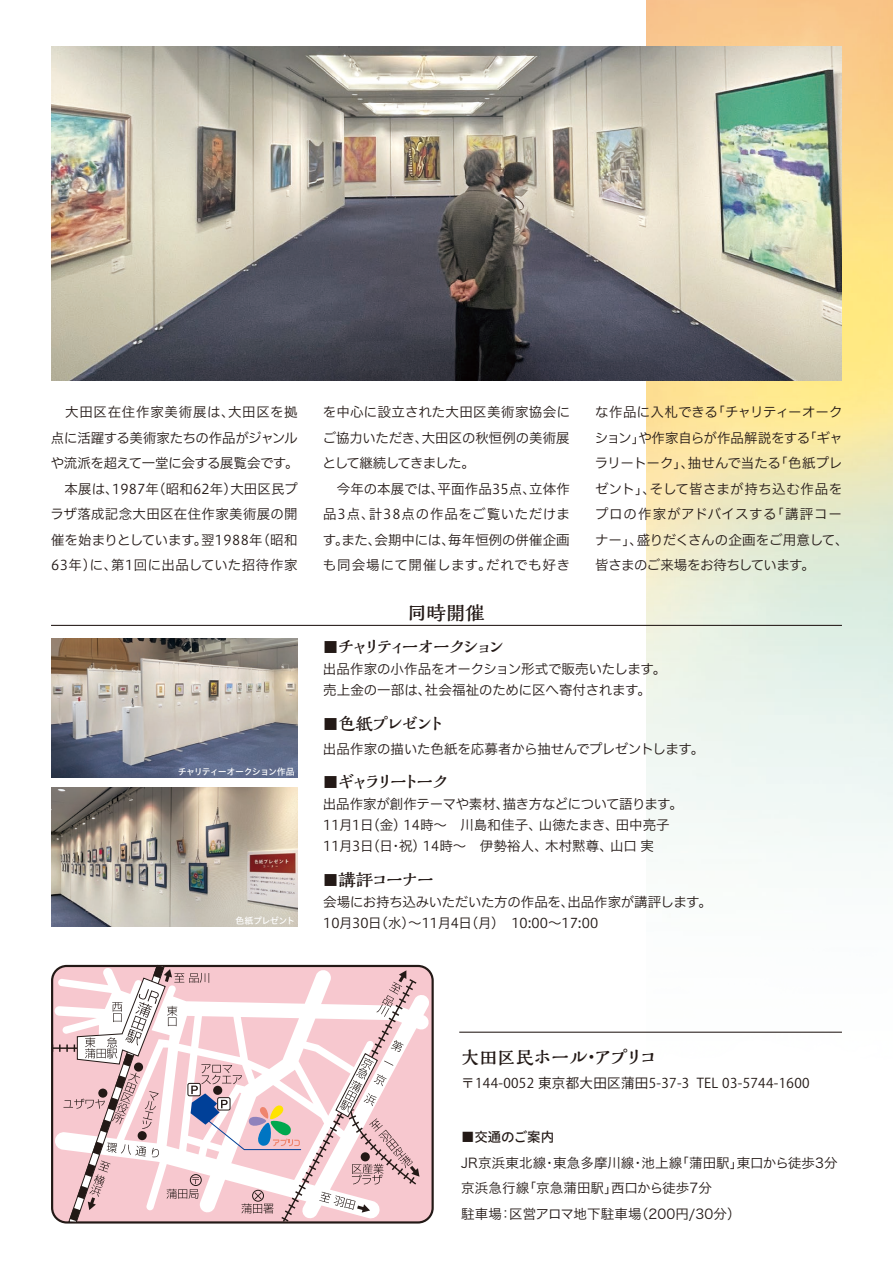
<style>
.page{position:relative;width:893px;height:1263px;background:#fff}
.page>*{position:absolute;margin:0;border:0;box-sizing:border-box;transform-origin:0 0}
.t1{font:700 19.5px "Kaimin So Std";letter-spacing:-.09em;color:#231916}
.t2{font:700 18px "Kaimin So Std";letter-spacing:-.25em;color:#231916}
.t3{font:700 18px "Kaimin So Std";letter-spacing:-.27em;color:#231916}
.t4{font:13.5px/25.5px "Hiragino UD Sans F Std W3";letter-spacing:-.005em;color:#231916}
.t5{font:13.5px/25.5px "Hira Kaku Pro W3";letter-spacing:.01em;color:#231916}
.t6{font:13.5px "Koz Go Pro";letter-spacing:.025em;color:#231916}
.t7{font:13.5px "Hiragino UD Sans Std N W5";letter-spacing:-.005em;color:#231916}
.t8{font:9px "Hiragino UD Sans Std W5";letter-spacing:-.1em;color:#fff}
.t9{font:9px "Hiragino UD Sans Std W5";letter-spacing:-.06em;color:#fff}
.s1{font-family:"Hiragino UD Sans Std N W5";font-weight:400;font-size:15.75px}
.s2{font-size:17.25px}
.s3{font-size:18px}
</style>
<div class="page">
<img style="left:646px;top:0;width:247px;height:1032px">
<svg style="left:52px;top:964px;width:371px;height:260px"></svg>
<img style="left:51px;top:47px;width:791px;height:333px">
<img style="left:51px;top:638px;width:247px;height:139px">
<img style="left:51px;top:788px;width:247px;height:139px">
<hr style="left:459px;top:1032px;width:383px;height:1px;background:#231916">
<hr style="left:51px;top:625px;width:791px;height:1px;background:#231916">
<p class="t4" style="left:51px;top:399px;width:249px;text-align:justify">　大田区在住作家美術展は、大田区を拠点に活躍する美術家たちの作品がジャンルや流派を超えて一堂に会する展覧会です。　本展は、1987年（昭和62年）大田区民プラザ落成記念大田区在住作家美術展の開催を始まりとしています。翌1988年（昭和63年）に、第1回に出品していた招待作家</p>
<p class="t4" style="left:322px;top:399px;width:249px;text-align:justify">を中心に設立された大田区美術家協会にご協力いただき、大田区の秋恒例の美術展として継続してきました。</p>
<p class="t4" style="left:323px;top:475px;width:249px;text-align:justify;text-indent:14px">今年の本展では、平面作品35点、立体作品3点、計38点の作品をご覧いただけます。また、会期中には、毎年恒例の併催企画も同会場にて開催します。だれでも好き</p>
<h1 class="t1" style="left:408px;top:599px;width:79px">同時開催</h1>
<p class="t4" style="left:595px;top:399px;width:255px">な作品に入札できる「チャリティーオークション」や作家自らが作品解説をする「ギャラリートーク」、抽せんで当たる「色紙プレゼント」、そして皆さまが持ち込む作品をプロの作家がアドバイスする「講評コーナー」、盛りだくさんの企画をご用意して、皆さまのご来場をお待ちしています。</p>
<p class="t8" style="left:178px;top:764px;width:118px">チャリティーオークション作品</p>
<p class="t9" style="left:235px;top:914px;width:61px">色紙プレゼント</p>
<h2 class="t3" style="left:323px;top:634px;width:200px"><span class="s1">■</span> チャリティーオークション　</h2>
<p class="t4" style="left:323px;top:658px;width:345px;line-height:21px">出品作家の小作品をオークション形式で販売いたします。売上金の一部は、社会福祉のために区へ寄付されます。</p>
<h2 class="t2" style="left:323px;top:711px;width:124px"><span class="s1">■</span><span class="s2">色紙</span>プレゼント</h2>
<p class="t4" style="left:323px;top:735px;width:383px">出品作家の描いた色紙を応募者から抽せんでプレゼントします。</p>
<h2 class="t2" style="left:323px;top:769px;width:129px"><span class="s1">■</span>ギャラリートーク</h2>
<p class="t4" style="left:323px;top:793px;width:361px;line-height:21px">出品作家が創作テーマや素材、描き方などについて語ります。<br>11月1日(金) 14時～　川島和佳子、山徳たまき、田中亮子<br>11月3日(日・祝) 14時～　伊勢裕人、木村黙尊、山口 実</p>
<h2 class="t2" style="left:323px;top:867px;width:113px"><span class="s1">■</span><span class="s2">講評</span>コーナー</h2>
<p class="t4" style="left:323px;top:890px;width:390px;line-height:21px">会場にお持ち込みいただいた方の作品を、出品作家が講評します。<br>10月30日（水）～11月4日（月）　10:00～17:00</p>
<h1 class="t1" style="left:461px;top:1043px;width:198px"><span class="s3">大田区民</span>ホール・アプリコ</h1>
<p class="t6" style="left:461px;top:1074px;width:350px">〒144-0052 東京都大田区蒲田5-37-3 TEL 03-5744-1600</p>
<p class="t7" style="left:461px;top:1127px;width:95px">■交通のご案内</p>
<p class="t5" style="left:461px;top:1149px;width:378px">JR京浜東北線・東急多摩川線・池上線「蒲田駅」東口から徒歩3分京浜急行線「京急蒲田駅」西口から徒歩7分<br>駐車場：区営アロマ地下駐車場（200円/30分）</p>
</div>
